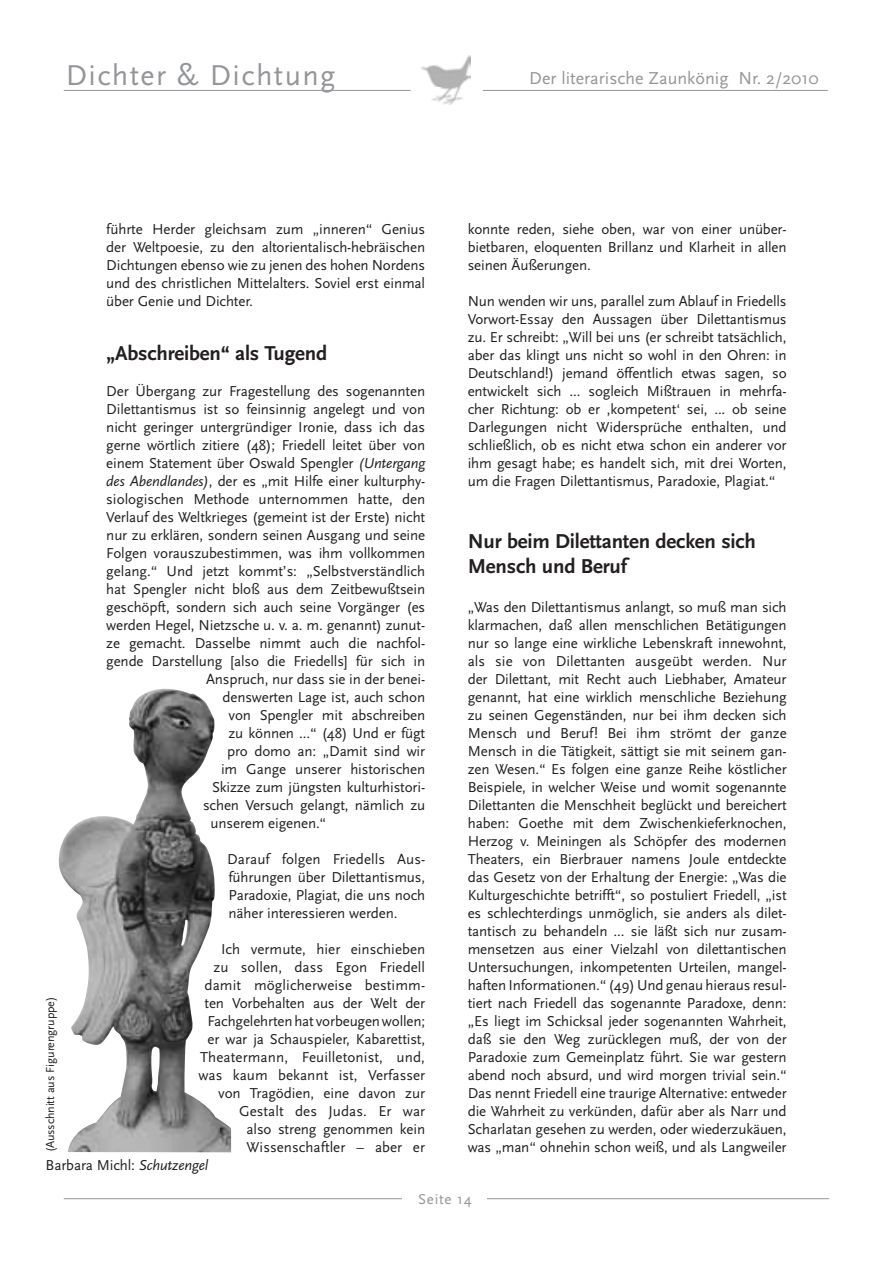
<style>
.page{position:relative;width:893px;height:1263px;background:#fff}
.page>*{position:absolute;margin:0;border:0;box-sizing:border-box;transform-origin:0 0}
.t1{font:30px "Scala Sans";letter-spacing:.05em;color:#939598}
.t2{font:700 21px/25.5px "Scala Sans";letter-spacing:-.01em;color:#231f20}
.t3{font:18px "Scala Sans";color:#939598}
.t4{font:15px/18px "Scala Sans";letter-spacing:-.01em;color:#231f20;text-align:justify}
.t5{font:15px "Scala Sans";letter-spacing:.05em;color:#939598}
.t6{font:12px "Scala Sans";letter-spacing:-.01em;color:#231f20}
.s1{font-style:italic}
</style>
<div class="page">
<hr style="left:64px;top:90px;width:764px;height:1px;background:#939598">
<hr style="left:64px;top:1198px;width:765px;height:1px;background:#939598">
<div style="left:403px;top:1191px;width:84px;height:26px;background:#fff"></div>
<div style="left:409px;top:44px;width:75px;height:70px;background:#fff;border-radius:50%"></div>
<img style="left:422px;top:56px;width:48px;height:49px">
<div style="left:409px;top:44px;width:75px;height:70px;border:1px solid #fff;border-radius:50%"></div>
<img style="left:58px;top:689px;width:173px;height:463px">
<p class="t1" style="left:66px;top:59px;width:271px">Dichter &amp; Dichtung</p>
<p class="t3" style="left:529px;top:68px;width:291px">Der literarische Zaunkönig Nr. 2/2010</p>
<p class="t6" style="left:44px;top:1152px;width:157px;rotate:-90deg">(Ausschnitt aus Figurengruppe)</p>
<p class="t4" style="left:106px;top:220px;width:321px">führte Herder gleichsam zum „inneren“ Genius der Weltpoesie, zu den altorientalisch-hebräischen Dichtungen ebenso wie zu jenen des hohen Nordens und des christlichen Mittelalters. Soviel erst einmal über Genie und Dichter.</p>
<p class="t2" style="left:106px;top:341px;width:222px">„Abschreiben“ als Tugend</p>
<p class="t4" style="left:106px;top:382px;width:320px">Der Übergang zur Fragestellung des sogenannten</p>
<p class="t4" style="left:106px;top:400px;width:320px">Dilettantismus ist so feinsinnig angelegt und von</p>
<p class="t4" style="left:106px;top:418px;width:320px">nicht geringer untergründiger Ironie, dass ich das</p>
<p class="t4" style="left:106px;top:436px;width:320px">gerne wörtlich zitiere (48); Friedell leitet über von</p>
<p class="t4" style="left:106px;top:454px;width:320px">einem Statement über Oswald Spengler <span class="s1">(Untergang</span></p>
<p class="t4" style="left:106px;top:472px;width:320px"><span class="s1">des Abendlandes)</span>, der es „mit Hilfe einer kulturphy-</p>
<p class="t4" style="left:106px;top:490px;width:321px">siologischen Methode unternommen hatte, den</p>
<p class="t4" style="left:106px;top:508px;width:320px">Verlauf des Weltkrieges (gemeint ist der Erste) nicht</p>
<p class="t4" style="left:106px;top:526px;width:320px">nur zu erklären, sondern seinen Ausgang und seine</p>
<p class="t4" style="left:106px;top:544px;width:320px">Folgen vorauszubestimmen, was ihm vollkommen</p>
<p class="t4" style="left:106px;top:562px;width:320px">gelang.“ Und jetzt kommt’s: „Selbstverständlich</p>
<p class="t4" style="left:106px;top:580px;width:320px">hat Spengler nicht bloß aus dem Zeitbewußtsein</p>
<p class="t4" style="left:106px;top:598px;width:320px">geschöpft, sondern sich auch seine Vorgänger (es</p>
<p class="t4" style="left:106px;top:616px;width:320px">werden Hegel, Nietzsche u. v. a. m. genannt) zunut-</p>
<p class="t4" style="left:106px;top:634px;width:320px">ze gemacht. Dasselbe nimmt auch die nachfol-</p>
<p class="t4" style="left:106px;top:652px;width:320px">gende Darstellung [also die Friedells] für sich in</p>
<p class="t4" style="left:206px;top:670px;width:221px">Anspruch, nur dass sie in der benei-</p>
<p class="t4" style="left:223px;top:688px;width:204px">denswerten Lage ist, auch schon</p>
<p class="t4" style="left:229px;top:706px;width:198px">von Spengler mit abschreiben</p>
<p class="t4" style="left:229px;top:724px;width:198px">zu können ...“ (48) Und er fügt</p>
<p class="t4" style="left:227px;top:742px;width:200px">pro domo an: „Damit sind wir</p>
<p class="t4" style="left:221px;top:760px;width:206px">im Gange unserer historischen</p>
<p class="t4" style="left:212px;top:778px;width:215px">Skizze zum jüngsten kulturhistori-</p>
<p class="t4" style="left:203px;top:796px;width:224px">schen Versuch gelangt, nämlich zu</p>
<p class="t4" style="left:211px;top:814px;width:117px">unserem eigenen.“</p>
<p class="t4" style="left:227px;top:850px;width:200px">Darauf folgen Friedells Aus&shy;führungen über Dilettantismus, Paradoxie, Plagiat, die uns noch näher interessieren werden.</p>
<p class="t4" style="left:199px;top:940px;width:228px;text-align:right">Ich vermute, hier einschieben<br>zu sollen, dass Egon Friedell damit möglicherweise bestimm&shy;ten Vorbehalten aus der Welt der<br>Fachgelehrten hat vorbeugen wollen; er war ja Schauspieler, Kabarettist,<br>Theatermann, Feuilletonist, und, was kaum bekannt ist, Verfasser von Tragödien, eine davon zur<br>Gestalt des Judas. Er war<br>also streng genommen kein<br>Wissenschaftler – aber er</p>
<p class="t4" style="left:468px;top:220px;width:320px">konnte reden, siehe oben, war von einer unüber&shy;bietbaren, eloquenten Brillanz und Klarheit in allen seinen Äußerungen.</p>
<p class="t4" style="left:468px;top:292px;width:320px">Nun wenden wir uns, parallel zum Ablauf in Friedells Vorwort-Essay den Aussagen über Dilettantismus zu. Er schreibt: „Will bei uns (er schreibt tatsächlich, aber das klingt uns nicht so wohl in den Ohren: in Deutschland!) jemand öffentlich etwas sagen, so entwickelt sich ... sogleich Mißtrauen in mehrfa&shy;cher Richtung: ob er ‚kompetent‘ sei, ... ob seine Darlegungen nicht Widersprüche enthalten, und schließlich, ob es nicht etwa schon ein anderer vor ihm gesagt habe; es handelt sich, mit drei Worten, um die Fragen Dilettantismus, Paradoxie, Plagiat.“</p>
<p class="t2" style="left:468px;top:528px;width:290px">Nur beim Dilettanten decken sich<br>Mensch und Beruf</p>
<p class="t4" style="left:468px;top:598px;width:320px">„Was den Dilettantismus anlangt, so muß man sich klarmachen, daß allen menschlichen Betätigungen nur so lange eine wirkliche Lebenskraft innewohnt, als sie von Dilettanten ausgeübt werden. Nur der Dilettant, mit Recht auch Liebhaber, Amateur genannt, hat eine wirklich menschliche Beziehung zu seinen Gegenständen, nur bei ihm decken sich Mensch und Beruf! Bei ihm strömt der ganze Mensch in die Tätigkeit, sättigt sie mit seinem gan&shy;zen Wesen.“ Es folgen eine ganze Reihe köstlicher Beispiele, in welcher Weise und womit sogenannte Dilettanten die Menschheit beglückt und bereichert haben: Goethe mit dem Zwischenkieferknochen, Herzog v. Meiningen als Schöpfer des modernen Theaters, ein Bierbrauer namens Joule entdeckte das Gesetz von der Erhaltung der Energie: „Was die Kulturgeschichte betrifft“, so postuliert Friedell, „ist es schlechterdings unmöglich, sie anders als dilet&shy;tantisch zu behandeln ... sie läßt sich nur zusam&shy;mensetzen aus einer Vielzahl von dilettantischen Untersuchungen, inkompetenten Urteilen, mangel&shy;haften Informationen.“ (49) Und genau hieraus resul&shy;tiert nach Friedell das sogenannte Paradoxe, denn: „Es liegt im Schicksal jeder sogenannten Wahrheit, daß sie den Weg zurücklegen muß, der von der Paradoxie zum Gemeinplatz führt. Sie war gestern abend noch absurd, und wird morgen trivial sein.“ Das nennt Friedell eine traurige Alternative: entweder die Wahrheit zu verkünden, dafür aber als Narr und Scharlatan gesehen zu werden, oder wiederzukäuen, was „man“ ohnehin schon weiß, und als Langweiler</p>
<p class="t4" style="left:46px;top:1156px;width:164px">Barbara Michl: <span class="s1">Schutzengel</span></p>
<p class="t5" style="left:418px;top:1191px;width:55px">Seite 14</p>
</div>
